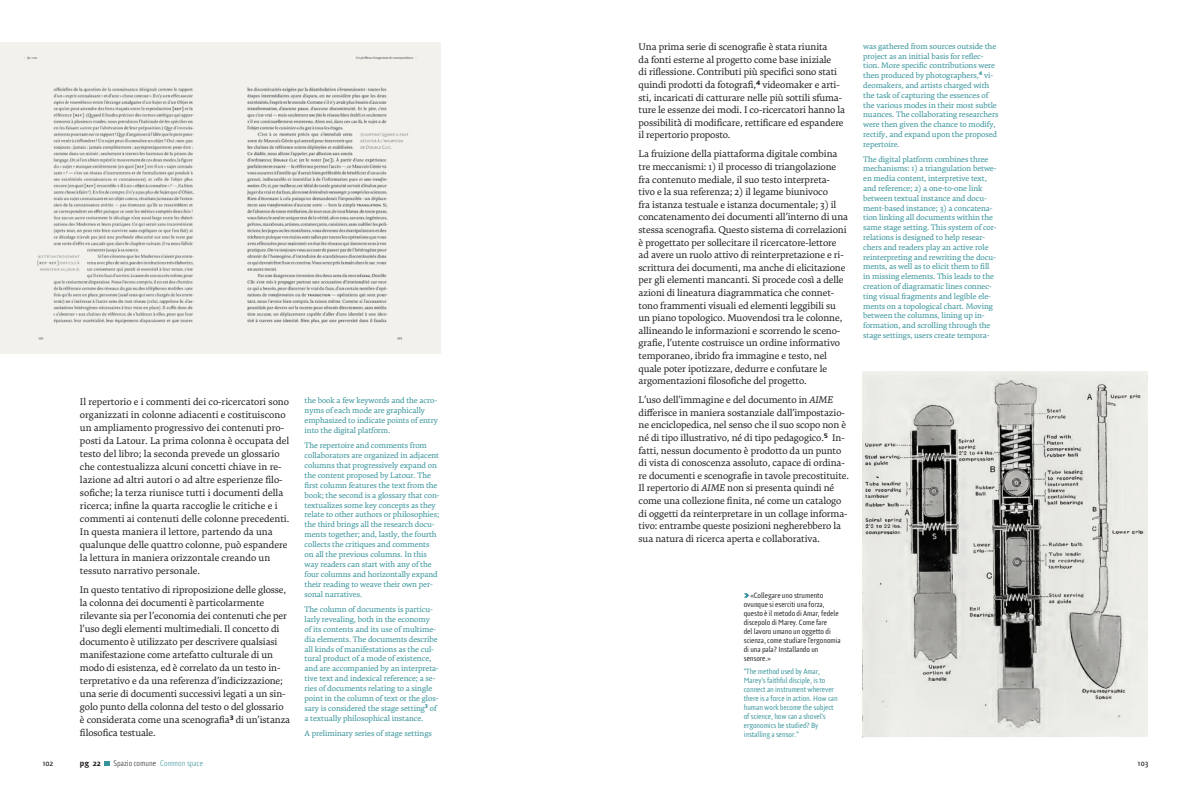
<style>
.page{position:relative;width:1191px;height:794px;background:#fff}
.page>*{position:absolute;margin:0;border:0;box-sizing:border-box;transform-origin:0 0}
.Testo_IT{font:10.2px/12.6px "Alice";letter-spacing:-.01em;color:#231f20}
.Testo_EN{font:8.4px/9.9px "Alice";letter-spacing:-.01em;color:#37939b}
.t1{font:300 8px "Gramma";color:#231f20}
.t2{font:8px "Gramma";color:#231f20}
.t3{font:700 8px "Gramma";color:#231f20}
.Didascalia_EN{font:7.5px/9px "Gramma";letter-spacing:-.01em;color:#37939b}
.Didascalia_IT{font:7.5px/9px "Gramma";letter-spacing:-.01em;color:#231f20}
.s1{font-style:italic}
.s2{color:#37939b}
</style>
<div class="page">
<svg style="left:105px;top:761px;width:4px;height:4px"></svg>
<svg style="left:0;top:43px;width:440px;height:310px;background:#e6e5e1"></svg>
<img style="left:862px;top:371px;width:285px;height:366px">
<svg style="left:744px;top:593px;width:5px;height:5px"></svg>
<p class="Testo_IT" style="left:80px;top:395px;width:211px;line-height:13px">Il repertorio e i commenti dei co-ricercatori sono organizzati in colonne adiacenti e costituiscono un ampliamento progressivo dei contenuti pro&shy;posti da Latour. La prima colonna è occupata del testo del libro; la seconda prevede un glossario che contestualizza alcuni concetti chiave in re&shy;lazione ad altri autori o ad altre esperienze filo&shy;sofiche; la terza riunisce tutti i documenti della ricerca; infine la quarta raccoglie le critiche e i commenti ai contenuti delle colonne precedenti.<br>In questa maniera il lettore, partendo da una qualunque delle quattro colonne, può espandere la lettura in maniera orizzontale creando un tessuto narrativo personale.</p>
<p class="Testo_IT" style="left:80px;top:583px;width:212px;line-height:13px">In questo tentativo di riproposizione delle glosse, la colonna dei documenti è particolarmente rilevante sia per l’economia dei contenuti che per l’uso degli elementi multimediali. Il concetto di documento è utilizzato per descrivere qualsiasi manifestazione come artefatto culturale di un modo di esistenza, ed è correlato da un testo in&shy;terpretativo e da una referenza d’indicizzazione; una serie di documenti successivi legati a un sin&shy;golo punto della colonna del testo o del glossario è considerata come una scenografia<sup>3</sup> di un’istanza filosofica testuale.</p>
<p class="Testo_EN" style="left:304px;top:396px;width:135px">the book a few keywords and the acro&shy;nyms of each mode are graphically emphasized to indicate points of entry into the digital platform.</p>
<p class="Testo_EN" style="left:304px;top:440px;width:137px">The repertoire and comments from collaborators are organized in adjacent columns that progressively expand on the content proposed by Latour. The first column features the text from the book; the second is a glossary that con&shy;textualizes some key concepts as they relate to other authors or philosophies; the third brings all the research docu&shy;ments together; and, lastly, the fourth collects the critiques and comments on all the previous columns. In this way readers can start with any of the four columns and horizontally expand their reading to weave their own per&shy;sonal narratives.</p>
<p class="Testo_EN" style="left:304px;top:604px;width:136px">The column of documents is particu&shy;larly revealing, both in the economy<br>of its contents and its use of multime&shy;dia elements. The documents describe all kinds of manifestations as the cul&shy;tural product of a mode of existence, and are accompanied by an interpreta&shy;tive text and indexical reference; a se&shy;ries of documents relating to a single point in the column of text or the glos&shy;sary is considered the stage setting<sup>3</sup> of a textually philosophical instance.</p>
<p class="Testo_EN" style="left:304px;top:728px;width:129px">A preliminary series of stage settings</p>
<p class="Testo_IT" style="left:638px;top:41px;width:208px">Una prima serie di scenografie è stata riunita<br>da fonti esterne al progetto come base iniziale<br>di riflessione. Contributi più specifici sono stati quindi prodotti da fotografi,<sup>4</sup> videomaker e arti&shy;sti, incaricati di catturare nelle più sottili sfuma&shy;ture le essenze dei modi. I co-ricercatori hanno la possibilità di modificare, rettificare ed espandere il repertorio proposto.</p>
<p class="Testo_IT" style="left:638px;top:148px;width:211px">La fruizione della piattaforma digitale combina tre meccanismi: 1) il processo di triangolazione fra contenuto mediale, il suo testo interpreta&shy;tivo e la sua referenza; 2) il legame biunivoco<br>fra istanza testuale e istanza documentale; 3) il concatenamento dei documenti all’interno di una stessa scenografia. Questo sistema di correlazioni è progettato per sollecitare il ricercatore-lettore ad avere un ruolo attivo di reinterpretazione e ri&shy;scrittura dei documenti, ma anche di elicitazione per gli elementi mancanti. Si procede così a delle azioni di lineatura diagrammatica che connet&shy;tono frammenti visuali ed elementi leggibili su un piano topologico. Muovendosi tra le colonne, allineando le informazioni e scorrendo le sceno&shy;grafie, l’utente costruisce un ordine informativo temporaneo, ibrido fra immagine e testo, nel quale poter ipotizzare, dedurre e confutare le argomentazioni filosofiche del progetto.</p>
<p class="Testo_IT" style="left:638px;top:394px;width:212px">L’uso dell’immagine e del documento in <span class="s1">AIME </span>differisce in maniera sostanziale dall’impostazio&shy;ne enciclopedica, nel senso che il suo scopo non è né di tipo illustrativo, né di tipo pedagogico.<sup>5</sup> In&shy;fatti, nessun documento è prodotto da un punto di vista di conoscenza assoluto, capace di ordina&shy;re documenti e scenografie in tavole precostituite.<br>Il repertorio di <span class="s1">AIME</span> non si presenta quindi né come una collezione finita, né come un catalogo di oggetti da reinterpretare in un collage informa&shy;tivo: entrambe queste posizioni negherebbero la sua natura di ricerca aperta e collaborativa.</p>
<p class="Testo_EN" style="left:863px;top:41px;width:137px">was gathered from sources outside the project as an initial basis for reflec&shy;tion. More specific contributions were then produced by photographers,<sup>4</sup> vi&shy;deomakers, and artists charged with the task of capturing the essences of the various modes in their most subtle nuances. The collaborating researchers were then given the chance to modify, rectify, and expand upon the proposed repertoire.</p>
<p class="Testo_EN" style="left:863px;top:154px;width:135px">The digital platform combines three mechanisms: 1) a triangulation betwe&shy;en media content, interpretive text, and reference; 2) a one-to-one link between textual instance and docu&shy;ment-based instance; 3) a concatena&shy;tion linking all documents within the same stage setting. This system of cor&shy;relations is designed to help resear&shy;chers and readers play an active role reinterpreting and rewriting the docu&shy;ments, as well as to elicit them to fill in missing elements. This leads to the creation of diagramatic lines connec&shy;ting visual fragments and legible ele&shy;ments on a topological chart. Moving between the columns, lining up in&shy;formation, and scrolling through the stage settings, users create tempora-</p>
<p class="Didascalia_IT" style="left:744px;top:591px;width:98px;text-indent:7px">«Collegare uno strumento ovunque si eserciti una forza, questo è il metodo di Amar, fedele discepolo di Marey. Come fare<br>del lavoro umano un oggetto di scienza, come studiare l’ergonomia di una pala? Installando un sensore.»</p>
<p class="Didascalia_EN" style="left:744px;top:667px;width:95px">“The method used by Amar,<br>Marey’s faithful disciple, is to connect an instrument wherever there is a force in action. How can human work become the subject of science, how can a shovel’s ergonomics be studied? By installing a sensor.”</p>
<p class="t2" style="left:43px;top:758px;width:12px">102</p>
<p class="t3" style="left:80px;top:758px;width:22px">pg 22</p>
<p class="t1" style="left:113px;top:758px;width:91px">Spazio comune <span class="s2">Common space</span></p>
<p class="t2" style="left:1137px;top:758px;width:12px">103</p>
</div>
